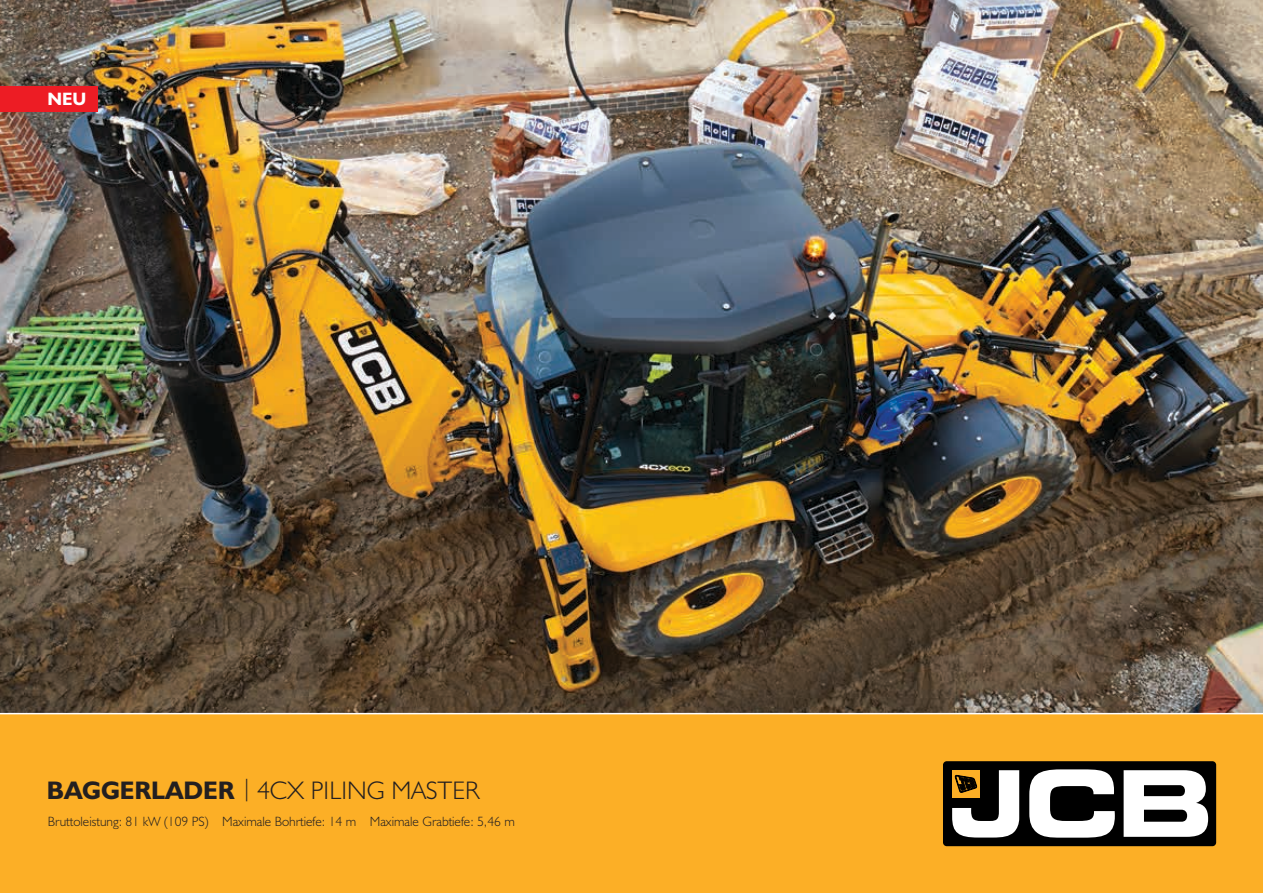
<style>
.page{position:relative;width:1263px;height:893px;background:#fff}
.page>*{position:absolute;margin:0;border:0;box-sizing:border-box;transform-origin:0 0}
.t1{font:300 25.5px "JCB Euro";color:#231f20}
.t2{font:700 18px "JCB Euro";color:#fff}
.t3{font:13.5px "JCB Light";color:#231f20}
.s1{font-family:"JCB Bold";font-weight:400}
.s2{font-family:"JCB Light";font-weight:400;font-size:22.5px}
</style>
<div class="page">
<img style="left:0;top:0;width:1263px;height:712px">
<div style="left:0;top:712px;width:1263px;height:181px;background:#fcaf26"></div>
<div style="left:925px;top:743px;width:309px;height:121px;background:#fcaf26"></div>
<div style="left:943px;top:761px;width:273px;height:85px;background:#000;border-radius:4px"></div>
<svg style="left:1029px;top:769px;width:86px;height:69px"></svg>
<svg style="left:1123px;top:770px;width:85px;height:67px"></svg>
<svg style="left:952px;top:770px;width:67px;height:67px"></svg>
<div style="left:0;top:86px;width:97px;height:26px;background:#ed1c24"></div>
<h2 class="t2" style="left:47px;top:88px;width:40px">NEU</h2>
<h1 class="t1" style="left:47px;top:775px;width:434px"><span class="s1">BAGGERLADER</span> <span class="s2">|</span> 4CX PILING MASTER</h1>
<p class="t3" style="left:48px;top:813px;width:468px">Bruttoleistung: 81 kW (109 PS) Maximale Bohrtiefe: 14 m Maximale Grabtiefe: 5,46 m</p>
</div>
